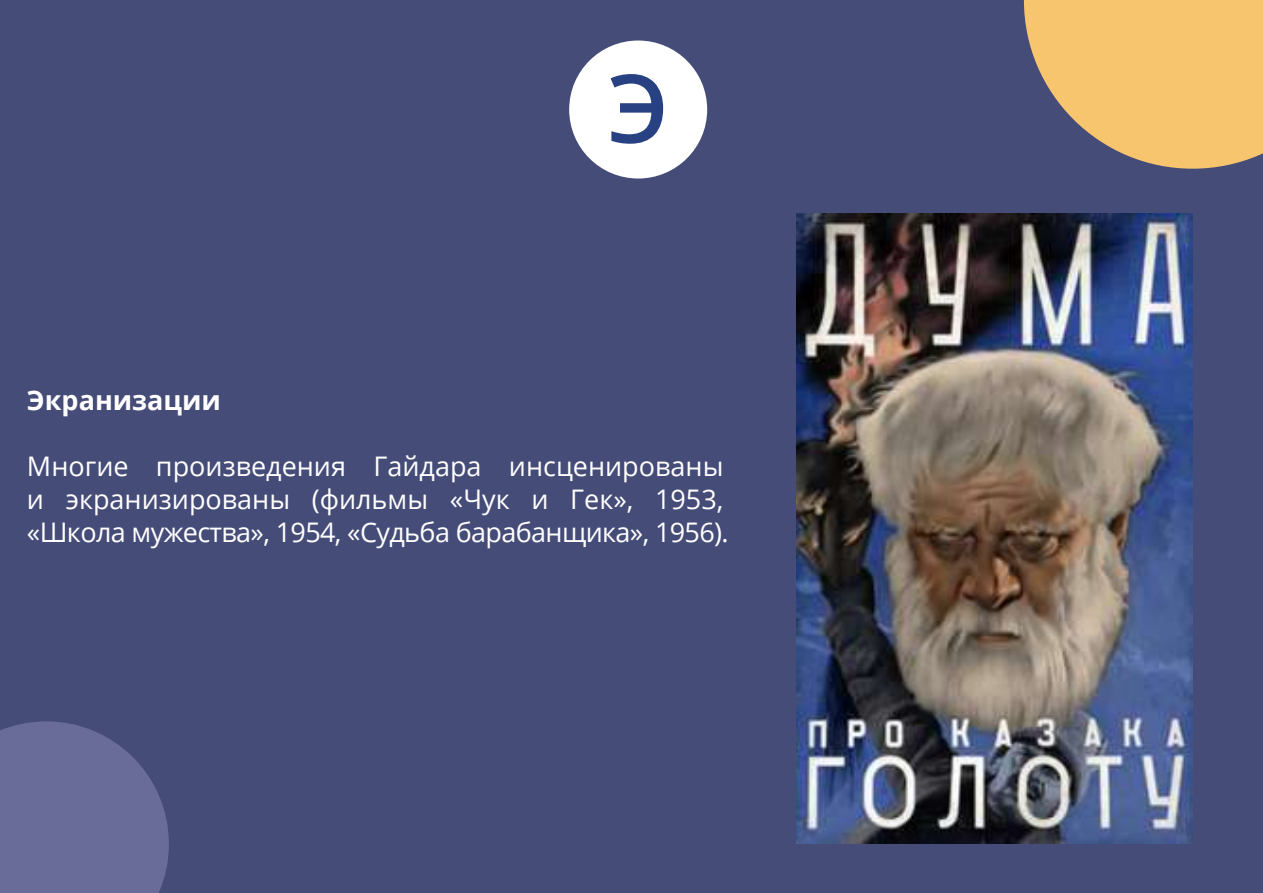
<style>
.page{position:relative;width:1263px;height:893px;background:#464c78}
.page>*{position:absolute;margin:0;border:0;box-sizing:border-box;transform-origin:0 0}
.t1{font:600 94.95px "Open Sans";color:#274182}
.t2{font:27px/33px "Open Sans";color:#fff}
.t3{font:700 27px "Open Sans";color:#fff}
</style>
<div class="page">
<div style="left:569px;top:41px;width:138px;height:138px;background:#fff;border-radius:50%"></div>
<svg style="left:0;top:721px;width:169px;height:172px;background:#646894"></svg>
<svg style="left:1024px;top:0;width:239px;height:169px"></svg>
<img style="left:796px;top:213px;width:397px;height:631px">
<h1 class="t1" style="left:607px;top:43px;width:63px">Э</h1>
<p class="t3" style="left:27px;top:381px;width:196px">Экранизации</p>
<p class="t2" style="left:27px;top:449px;width:703px">Многие произведения Гайдара инсценированы и экранизированы (фильмы «Чук и Гек», 1953, «Школа мужества», 1954, «Судьба барабанщика», 1956).</p>
</div>
